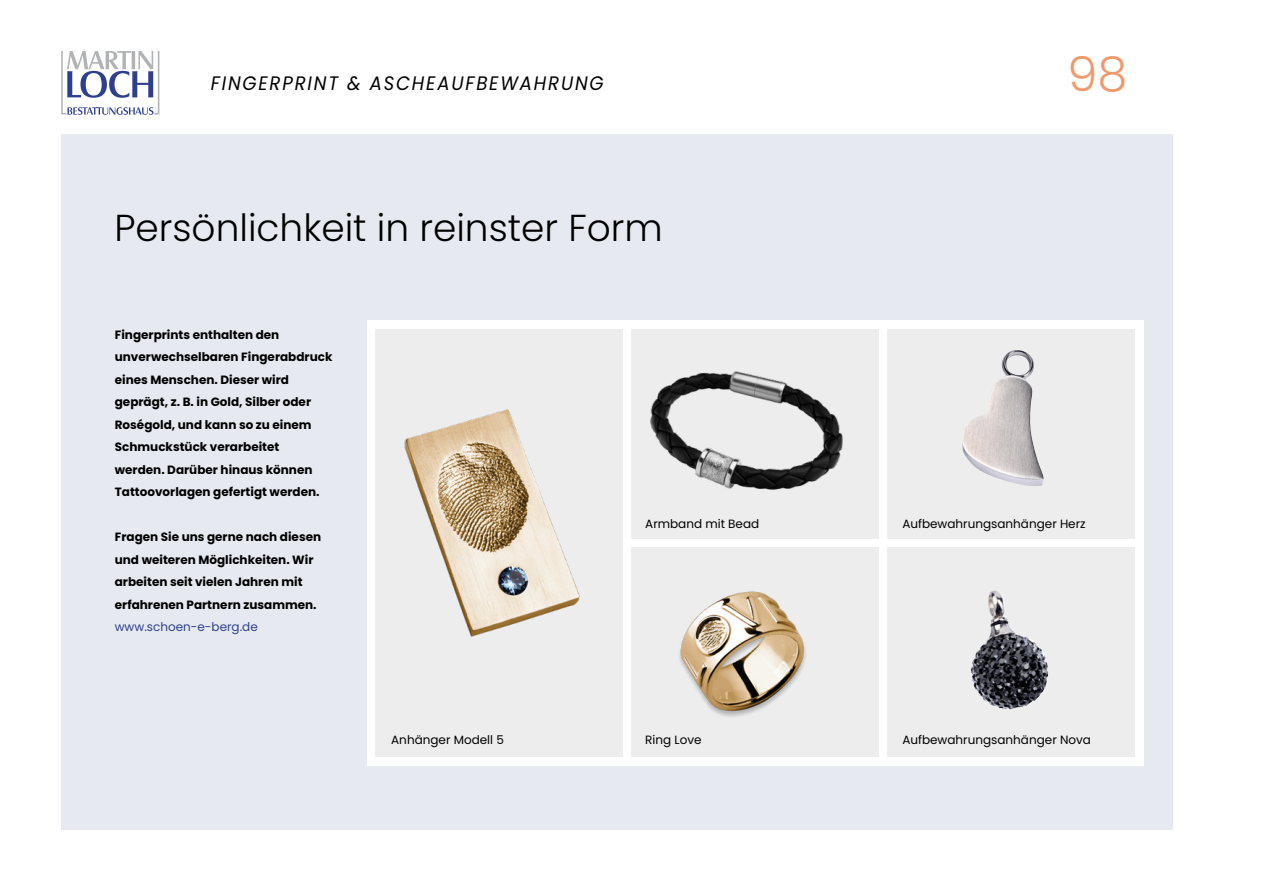
<style>
.page{position:relative;width:1263px;height:893px;background:#fff}
.page>*{position:absolute;margin:0;border:0;box-sizing:border-box;transform-origin:0 0}
.t1{font:300 48px "Poppins";color:#f09a6c}
.t2{font:300 37.5px "Poppins";color:#000}
.t3{font:italic 19.5px "Poppins";letter-spacing:.1em;color:#000;scale:.93 1}
.t4{font:700 12px/22.5px "Poppins";color:#000}
.t5{font:12px "Poppins";color:#000}
.t6{font:12px "Poppins";color:#2f3f8f}
</style>
<div class="page">
<div style="left:61px;top:135px;width:1111px;height:695px;background:#e6eaf0"></div>
<div style="left:367px;top:320px;width:777px;height:445px;background:#fff"></div>
<div style="left:888px;top:329px;width:247px;height:209px;background:#eeedee"></div>
<div style="left:888px;top:547px;width:247px;height:209px;background:#eeedee"></div>
<div style="left:376px;top:329px;width:247px;height:427px;background:#eeedee"></div>
<div style="left:632px;top:329px;width:247px;height:209px;background:#eeedee"></div>
<div style="left:632px;top:547px;width:247px;height:209px;background:#eeedee"></div>
<img style="left:962px;top:350px;width:81px;height:136px">
<img style="left:971px;top:590px;width:77px;height:119px">
<img style="left:404px;top:409px;width:176px;height:228px">
<img style="left:679px;top:591px;width:127px;height:126px">
<img style="left:650px;top:371px;width:193px;height:119px">
<svg style="left:61px;top:51px;width:99px;height:64px"></svg>
<h3 class="t3" style="left:211px;top:72px;width:424px">FINGERPRINT &amp; ASCHEAUFBEWAHRUNG</h3>
<h2 class="t2" style="left:114px;top:206px;width:550px">Persönlichkeit in reinster Form</h2>
<p class="t4" style="left:115px;top:323px;width:219px">Fingerprints enthalten den unverwechselbaren Fingerabdruck eines Menschen. Dieser wird geprägt, z. B. in Gold, Silber oder<br>Roségold, und kann so zu einem<br>Schmuckstück verarbeitet<br>werden. Darüber hinaus können<br>Tattoovorlagen gefertigt werden.</p>
<p class="t4" style="left:115px;top:526px;width:208px">Fragen Sie uns gerne nach diesen und weiteren Möglichkeiten. Wir arbeiten seit vielen Jahren mit erfahrenen Partnern zusammen.</p>
<p class="t6" style="left:115px;top:620px;width:144px">www.schoen-e-berg.de</p>
<p class="t5" style="left:645px;top:516px;width:116px">Armband mit Bead</p>
<p class="t5" style="left:391px;top:733px;width:114px">Anhänger Modell 5</p>
<p class="t5" style="left:645px;top:733px;width:58px">Ring Love</p>
<h1 class="t1" style="left:1067px;top:46px;width:61px">98</h1>
<p class="t5" style="left:902px;top:516px;width:185px">Aufbewahrungsanhänger Herz</p>
<p class="t5" style="left:902px;top:733px;width:190px">Aufbewahrungsanhänger Nova</p>
</div>
